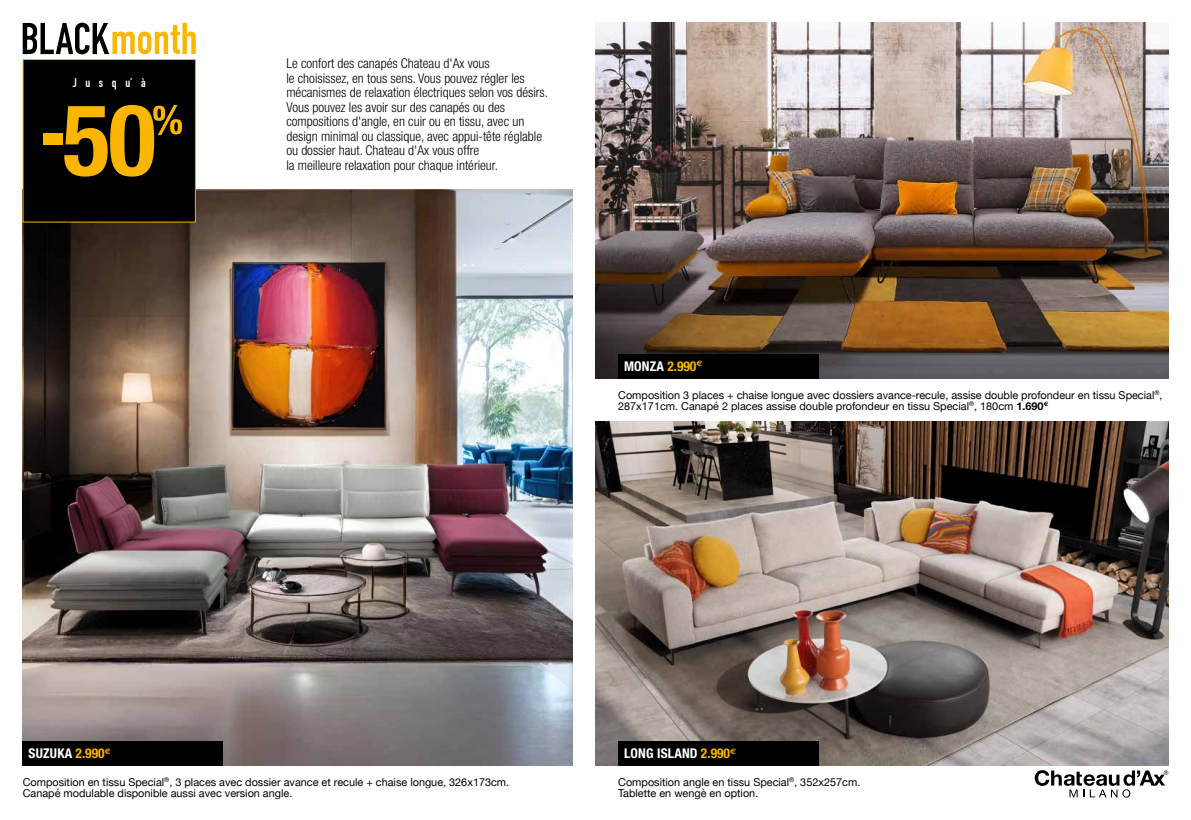
<style>
.page{position:relative;width:1191px;height:820px;background:#fff}
.page>*{position:absolute;margin:0;border:0;box-sizing:border-box;transform-origin:0 0}
.t1{font:300 condensed 13.5px/14.5px "Helvetica Neue";color:#000}
.t2{font:700 condensed 13.5px "Helvetica Neue";letter-spacing:.015em;color:#fff}
.t3{font:700 12.4px "DIN Condensed";letter-spacing:.7em;color:#fff}
.t4{font:10.9px/11.4px "Helvetica Neue";color:#000}
.s1{color:#fab600}
.s2{font-weight:700}
.s3{font-weight:400;font-size:11.4px}
</style>
<div class="page">
<svg style="left:1034px;top:770px;width:134px;height:27px"></svg>
<img style="left:595px;top:421px;width:573px;height:344px">
<div style="left:618px;top:740px;width:200px;height:25px;background:#000"></div>
<img style="left:23px;top:190px;width:550px;height:575px">
<svg style="left:23px;top:23px;width:173px;height:31px"></svg>
<div style="left:23px;top:59px;width:172px;height:163px;background:#000"></div>
<div style="left:23px;top:59px;width:173px;height:163px;border:1px solid #fab600"></div>
<svg style="left:64px;top:105px;width:118px;height:71px"></svg>
<div style="left:43px;top:133px;width:20px;height:11px;background:#fab600"></div>
<div style="left:23px;top:740px;width:200px;height:25px;background:#000"></div>
<img style="left:595px;top:23px;width:573px;height:355px">
<div style="left:618px;top:354px;width:200px;height:24px;background:#000"></div>
<p class="t3" style="left:73px;top:74px;width:74px">Jusqu’à</p>
<p class="t1" style="left:286px;top:56px;width:263px">Le confort des canapés Chateau d'Ax vous<br>le choisissez, en tous sens. Vous pouvez régler les mécanismes de relaxation électriques selon vos désirs.<br>Vous pouvez les avoir sur des canapés ou des compositions d'angle, en cuir ou en tissu, avec un design minimal ou classique, avec appui-tête réglable ou dossier haut. Chateau d'Ax vous offre<br>la meilleure relaxation pour chaque intérieur.</p>
<p class="t2" style="left:624px;top:358px;width:80px">MONZA <span class="s1">2.990</span><sup>E</sup></p>
<p class="t4" style="left:618px;top:389px;width:546px">Composition 3 places + chaise longue avec dossiers avance-recule, assise double profondeur en tissu Special<sup>®</sup>,<br>287x171cm. Canapé 2 places assise double profondeur en tissu Special<sup>®</sup>, 180cm <span class="s2">1.690</span><sup>E</sup></p>
<p class="t2" style="left:29px;top:744px;width:83px">SUZUKA <span class="s1">2.990</span><sup>E</sup></p>
<p class="t4" style="left:23px;top:776px;width:488px">Composition en tissu Special<sup>®</sup>, 3 places avec dossier avance et recule + chaise longue, 326x173cm.<br>Canapé modulable disponible aussi avec version angle.</p>
<p class="t2" style="left:624px;top:744px;width:113px">LONG ISLAND <span class="s1">2.990</span><sup>E</sup></p>
<p class="t2" style="left:625px;top:744px;width:144px">MONZA <span class="s3">5.980</span><sup>E</sup> -50% <span class="s1">2.990</span><sup>E</sup></p>
<p class="t4" style="left:618px;top:776px;width:244px">Composition angle en tissu Special<sup>®</sup>, 352x257cm.<br>Tablette en wengè en option.</p>
</div>
